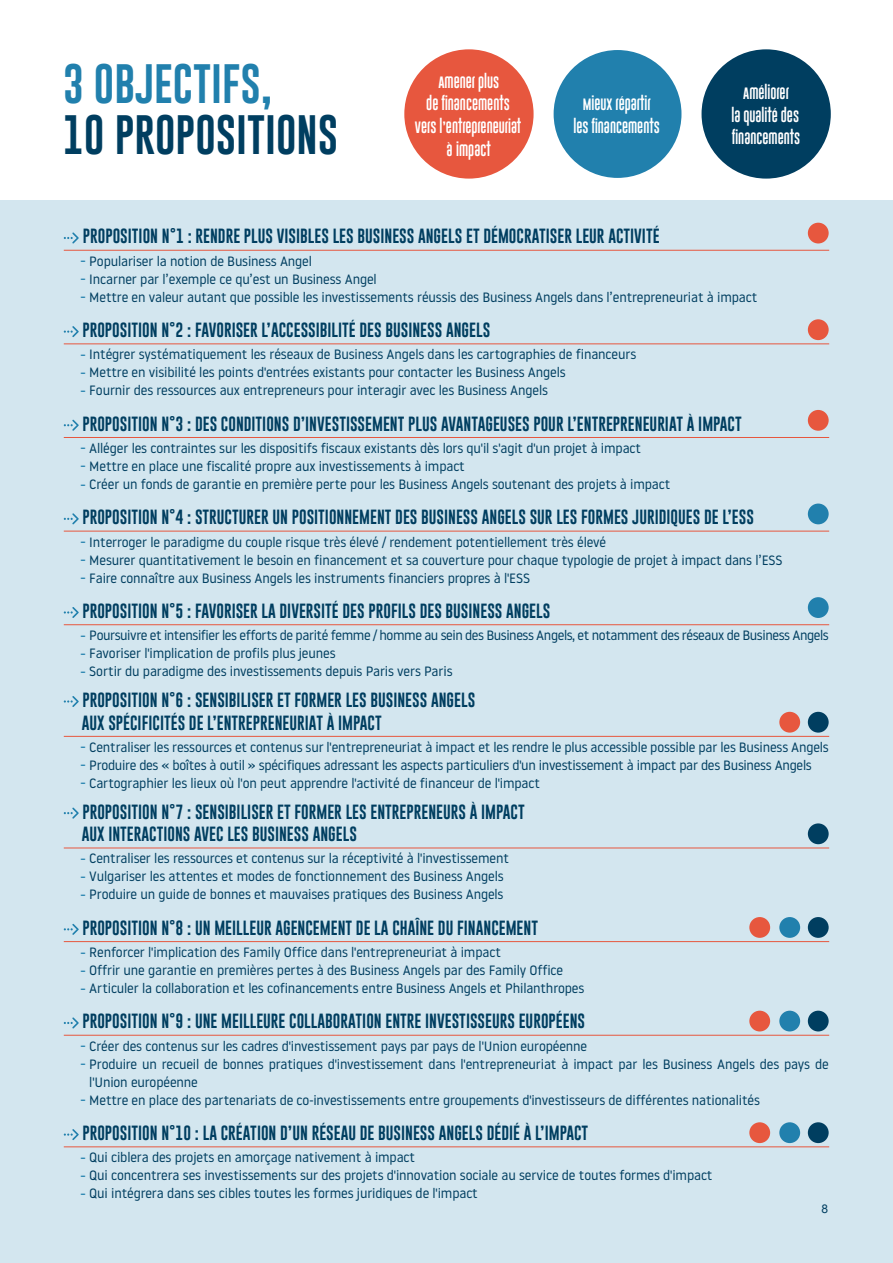
<style>
.page{position:relative;width:893px;height:1263px;background:#fff}
.page>*{position:absolute;margin:0;border:0;box-sizing:border-box;transform-origin:0 0}
.t1{font:40.5px "Gobold Uplow";color:#003e60}
.t2{font:40.5px "Gobold Uplow";color:#2180ad}
.t3{font:15px/22.6px "Gobold Uplow";color:#003e60}
.t4{font:13.5px/18px "Noway";letter-spacing:-.01em;color:#003e60}
.t5{font:13.5px "Noway";letter-spacing:-.03em;color:#003e60}
.t6{font:12px/22.6px "Gobold Uplow";color:#fff;text-align:center}
.t7{font:12px "Arial";color:#003e60}
.s1{font-weight:700;font-size:9px;color:#2180ad}
</style>
<div class="page">
<div style="left:0;top:201px;width:893px;height:1062px;background:#d3e6ef"></div>
<div style="left:404px;top:49px;width:130px;height:130px;background:#e7573e;border-radius:50%"></div>
<div style="left:554px;top:50px;width:127px;height:128px;background:#2180ad;border-radius:50%"></div>
<div style="left:701px;top:49px;width:130px;height:130px;background:#003e60;border-radius:50%"></div>
<hr style="left:64px;top:250px;width:765px;height:1px;background:#e7573e">
<svg style="left:64px;top:232px;width:15px;height:11px"></svg>
<div style="left:808px;top:223px;width:21px;height:20px;background:#e7573e;border-radius:50%"></div>
<hr style="left:64px;top:343px;width:765px;height:1px;background:#e7573e">
<svg style="left:64px;top:326px;width:15px;height:11px"></svg>
<div style="left:808px;top:319px;width:21px;height:21px;background:#e7573e;border-radius:50%"></div>
<hr style="left:64px;top:437px;width:765px;height:1px;background:#e7573e">
<svg style="left:64px;top:420px;width:15px;height:11px"></svg>
<div style="left:808px;top:410px;width:21px;height:21px;background:#e7573e;border-radius:50%"></div>
<hr style="left:64px;top:531px;width:765px;height:1px;background:#e7573e">
<svg style="left:64px;top:513px;width:15px;height:11px"></svg>
<div style="left:808px;top:503px;width:21px;height:21px;background:#2180ad;border-radius:50%"></div>
<hr style="left:64px;top:624px;width:765px;height:1px;background:#e7573e">
<svg style="left:64px;top:607px;width:15px;height:11px"></svg>
<div style="left:808px;top:597px;width:21px;height:21px;background:#2180ad;border-radius:50%"></div>
<hr style="left:64px;top:736px;width:765px;height:1px;background:#e7573e">
<svg style="left:64px;top:696px;width:15px;height:11px"></svg>
<div style="left:779px;top:712px;width:21px;height:21px;background:#e7573e;border-radius:50%"></div>
<div style="left:808px;top:712px;width:21px;height:21px;background:#003e60;border-radius:50%"></div>
<hr style="left:64px;top:848px;width:765px;height:1px;background:#e7573e">
<svg style="left:64px;top:808px;width:15px;height:11px"></svg>
<div style="left:808px;top:823px;width:21px;height:21px;background:#003e60;border-radius:50%"></div>
<hr style="left:64px;top:941px;width:765px;height:1px;background:#e7573e">
<svg style="left:64px;top:924px;width:15px;height:11px"></svg>
<div style="left:749px;top:917px;width:21px;height:21px;background:#e7573e;border-radius:50%"></div>
<div style="left:779px;top:917px;width:21px;height:21px;background:#2180ad;border-radius:50%"></div>
<div style="left:808px;top:917px;width:21px;height:21px;background:#003e60;border-radius:50%"></div>
<hr style="left:64px;top:1035px;width:765px;height:1px;background:#e7573e">
<svg style="left:64px;top:1017px;width:15px;height:11px"></svg>
<div style="left:749px;top:1011px;width:21px;height:20px;background:#e7573e;border-radius:50%"></div>
<div style="left:779px;top:1011px;width:21px;height:20px;background:#2180ad;border-radius:50%"></div>
<div style="left:808px;top:1011px;width:21px;height:20px;background:#003e60;border-radius:50%"></div>
<hr style="left:64px;top:1146px;width:765px;height:1px;background:#e7573e">
<svg style="left:64px;top:1129px;width:15px;height:11px"></svg>
<div style="left:749px;top:1122px;width:21px;height:21px;background:#e7573e;border-radius:50%"></div>
<div style="left:779px;top:1122px;width:21px;height:21px;background:#2180ad;border-radius:50%"></div>
<div style="left:808px;top:1122px;width:21px;height:21px;background:#003e60;border-radius:50%"></div>
<h1 class="t2" style="left:63px;top:51px;width:211px">3 OBJECTIFS,</h1>
<h1 class="t1" style="left:63px;top:102px;width:277px">10 PROPOSITIONS</h1>
<p class="t6" style="left:415px;top:70px;width:108px">AMENER PLUS<br>DE FINANCEMENTS<br>VERS L’ENTREPRENEURIAT<br>À IMPACT</p>
<p class="t6" style="left:573px;top:93px;width:88px">MIEUX RÉPARTIR<br>LES FINANCEMENTS</p>
<p class="t6" style="left:731px;top:82px;width:70px">AMÉLIORER<br>LA QUALITÉ DES<br>FINANCEMENTS</p>
<p class="t3" style="left:83px;top:225px;width:578px">PROPOSITION N°1 : RENDRE PLUS VISIBLES LES BUSINESS ANGELS ET DÉMOCRATISER LEUR ACTIVITÉ</p>
<p class="t4" style="left:81px;top:251px;width:233px"><span class="s1">–</span> Populariser la notion de Business Angel</p>
<p class="t4" style="left:81px;top:269px;width:297px"><span class="s1">–</span> Incarner par l’exemple ce qu’est un Business Angel</p>
<p class="t4" style="left:81px;top:287px;width:678px"><span class="s1">–</span> Mettre en valeur autant que possible les investissements réussis des Business Angels dans l’entrepreneuriat à impact</p>
<p class="t3" style="left:82px;top:319px;width:409px">PROPOSITION N°2 : FAVORISER L’ACCESSIBILITÉ DES BUSINESS ANGELS</p>
<p class="t4" style="left:81px;top:345px;width:557px"><span class="s1">–</span> Intégrer systématiquement les réseaux de Business Angels dans les cartographies de financeurs</p>
<p class="t4" style="left:81px;top:363px;width:486px"><span class="s1">–</span> Mettre en visibilité les points d'entrées existants pour contacter les Business Angels</p>
<p class="t4" style="left:81px;top:381px;width:469px"><span class="s1">–</span> Fournir des ressources aux entrepreneurs pour interagir avec les Business Angels</p>
<p class="t3" style="left:82px;top:412px;width:661px">PROPOSITION N°3 : DES CONDITIONS D’INVESTISSEMENT PLUS AVANTAGEUSES POUR L’ENTREPRENEURIAT À IMPACT</p>
<p class="t4" style="left:81px;top:439px;width:562px"><span class="s1">–</span> Alléger les contraintes sur les dispositifs fiscaux existants dès lors qu'il s'agit d'un projet à impact</p>
<p class="t4" style="left:81px;top:457px;width:386px"><span class="s1">–</span> Mettre en place une fiscalité propre aux investissements à impact</p>
<p class="t4" style="left:81px;top:475px;width:591px"><span class="s1">–</span> Créer un fonds de garantie en première perte pour les Business Angels soutenant des projets à impact</p>
<p class="t3" style="left:82px;top:506px;width:673px">PROPOSITION N°4 : STRUCTURER UN POSITIONNEMENT DES BUSINESS ANGELS SUR LES FORMES JURIDIQUES DE L’ESS</p>
<p class="t4" style="left:81px;top:532px;width:527px"><span class="s1">–</span> Interroger le paradigme du couple risque très élevé / rendement potentiellement très élevé</p>
<p class="t4" style="left:81px;top:550px;width:703px"><span class="s1">–</span> Mesurer quantitativement le besoin en financement et sa couverture pour chaque typologie de projet à impact dans l’ESS</p>
<p class="t4" style="left:81px;top:568px;width:451px"><span class="s1">–</span> Faire connaître aux Business Angels les instruments financiers propres à l'ESS</p>
<p class="t3" style="left:82px;top:599px;width:469px">PROPOSITION N°5 : FAVORISER LA DIVERSITÉ DES PROFILS DES BUSINESS ANGELS</p>
<p class="t5" style="left:81px;top:626px;width:749px"><span class="s1">–</span> Poursuivre et intensifier les efforts de parité femme / homme au sein des Business Angels, et notamment des réseaux de Business Angels</p>
<p class="t4" style="left:81px;top:644px;width:256px"><span class="s1">–</span> Favoriser l'implication de profils plus jeunes</p>
<p class="t4" style="left:81px;top:662px;width:373px"><span class="s1">–</span> Sortir du paradigme des investissements depuis Paris vers Paris</p>
<p class="t3" style="left:82px;top:688px;width:395px">PROPOSITION N°6 : SENSIBILISER ET FORMER LES BUSINESS ANGELS<br>AUX SPÉCIFICITÉS DE L’ENTREPRENEURIAT À IMPACT</p>
<p class="t4" style="left:81px;top:738px;width:750px"><span class="s1">–</span> Centraliser les ressources et contenus sur l'entrepreneuriat à impact et les rendre le plus accessible possible par les Business Angels</p>
<p class="t4" style="left:81px;top:756px;width:732px"><span class="s1">–</span> Produire des « boîtes à outil » spécifiques adressant les aspects particuliers d'un investissement à impact par des Business Angels</p>
<p class="t4" style="left:81px;top:774px;width:461px"><span class="s1">–</span> Cartographier les lieux où l'on peut apprendre l'activité de financeur de l'impact</p>
<p class="t3" style="left:82px;top:800px;width:444px">PROPOSITION N°7 : SENSIBILISER ET FORMER LES ENTREPRENEURS À IMPACT<br>AUX INTERACTIONS AVEC LES BUSINESS ANGELS</p>
<p class="t4" style="left:81px;top:849px;width:430px"><span class="s1">–</span> Centraliser les ressources et contenus sur la réceptivité à l'investissement</p>
<p class="t4" style="left:81px;top:867px;width:424px"><span class="s1">–</span> Vulgariser les attentes et modes de fonctionnement des Business Angels</p>
<p class="t4" style="left:81px;top:885px;width:424px"><span class="s1">–</span> Produire un guide de bonnes et mauvaises pratiques des Business Angels</p>
<p class="t3" style="left:82px;top:916px;width:457px">PROPOSITION N°8 : UN MEILLEUR AGENCEMENT DE LA CHAÎNE DU FINANCEMENT</p>
<p class="t4" style="left:81px;top:943px;width:422px"><span class="s1">–</span> Renforcer l'implication des Family Office dans l'entrepreneuriat à impact</p>
<p class="t4" style="left:81px;top:961px;width:484px"><span class="s1">–</span> Offrir une garantie en premières pertes à des Business Angels par des Family Office</p>
<p class="t4" style="left:81px;top:979px;width:505px"><span class="s1">–</span> Articuler la collaboration et les cofinancements entre Business Angels et Philanthropes</p>
<p class="t3" style="left:82px;top:1010px;width:504px">PROPOSITION N°9 : UNE MEILLEURE COLLABORATION ENTRE INVESTISSEURS EUROPÉENS</p>
<p class="t4" style="left:81px;top:1036px;width:508px"><span class="s1">–</span> Créer des contenus sur les cadres d'investissement pays par pays de l'Union européenne</p>
<p class="t4" style="left:89px;top:1054px;width:741px;text-indent:-9px"><span class="s1">–</span> Produire un recueil de bonnes pratiques d'investissement dans l'entrepreneuriat à impact par les Business Angels des pays de l'Union européenne</p>
<p class="t4" style="left:81px;top:1090px;width:681px"><span class="s1">–</span> Mettre en place des partenariats de co-investissements entre groupements d'investisseurs de différentes nationalités</p>
<p class="t3" style="left:82px;top:1121px;width:507px">PROPOSITION N°10 : LA CRÉATION D’UN RÉSEAU DE BUSINESS ANGELS DÉDIÉ À L’IMPACT</p>
<p class="t4" style="left:81px;top:1148px;width:336px"><span class="s1">–</span> Qui ciblera des projets en amorçage nativement à impact</p>
<p class="t4" style="left:81px;top:1166px;width:633px"><span class="s1">–</span> Qui concentrera ses investissements sur des projets d'innovation sociale au service de toutes formes d'impact</p>
<p class="t4" style="left:81px;top:1184px;width:399px"><span class="s1">–</span> Qui intégrera dans ses cibles toutes les formes juridiques de l'impact</p>
<p class="t7" style="left:821px;top:1201px;width:8px">8</p>
</div>
